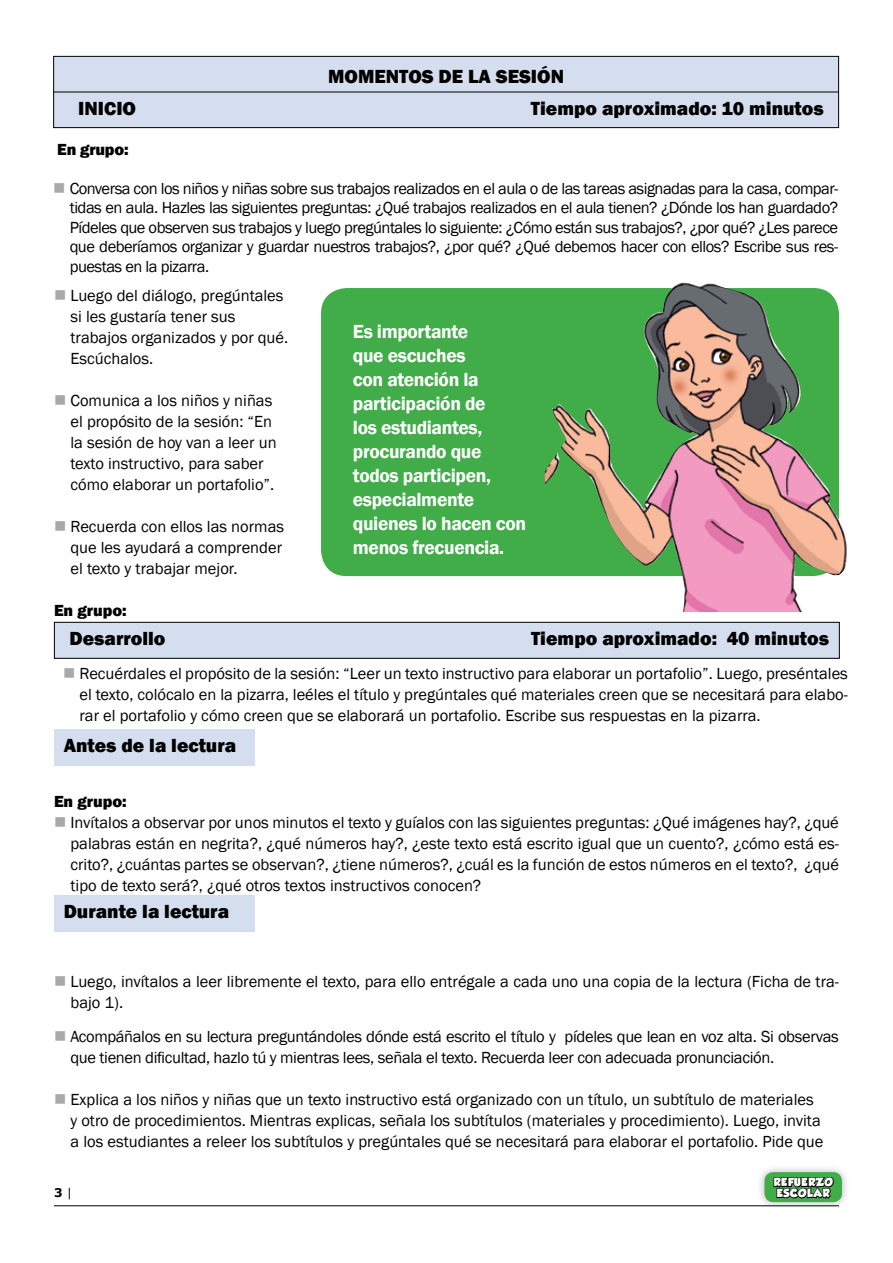
<style>
.page{position:relative;width:893px;height:1263px;background:#fff}
.page>*{position:absolute;margin:0;border:0;box-sizing:border-box;transform-origin:0 0}
.t1{font:600 19.5px/24px "Franklin Gothic";letter-spacing:-.02em;color:#fff}
.t2{font:800 19.5px "Franklin Gothic";color:#000}
.t3{font:16.5px/21px "Franklin Gothic";color:#000}
.t4{font:16.5px/21px "Franklin Gothic";letter-spacing:-.02em;color:#000}
.t5{font:800 16.5px "Franklin Gothic";color:#000}
.t6{font:700 12px "Verdana";color:#000}
.t7{font:10.2px/10.9px "GROBOLD";letter-spacing:.07em;color:#fff}
.s1{color:#a7a9ac}
.s2{font-weight:400}
</style>
<div class="page">
<div style="left:321px;top:288px;width:518px;height:288px;background:#41ad49;border-radius:26px"></div>
<div style="left:54px;top:622px;width:785px;height:36px;background:#d4deef"></div>
<div style="left:54px;top:622px;width:786px;height:37px;border:1px solid #000"></div>
<div style="left:54px;top:729px;width:200px;height:36px;background:#d4deef"></div>
<div style="left:54px;top:896px;width:200px;height:36px;background:#d4deef"></div>
<hr style="left:54px;top:1205px;width:785px;height:1px;background:#000">
<div style="left:755px;top:1162px;width:94px;height:47px;background:#000;opacity:.25"></div>
<div style="left:764px;top:1172px;width:78px;height:30px;background:#41ad49;border-radius:9px"></div>
<svg style="left:772px;top:1177px;width:63px;height:32px"></svg>
<img style="left:545px;top:282px;width:302px;height:330px">
<div style="left:54px;top:56px;width:785px;height:72px;background:#d4deef"></div>
<div style="left:53px;top:56px;width:786px;height:72px;border:1px solid #000"></div>
<hr style="left:53px;top:92px;width:785px;height:1px;background:#000">
<p class="t2" style="left:328px;top:64px;width:215px">MOMENTOS DE LA SESIÓN</p>
<p class="t2" style="left:78px;top:95px;width:59px">INICIO</p>
<p class="t2" style="left:531px;top:95px;width:294px">Tiempo aproximado: 10 minutos</p>
<p class="t5" style="left:57px;top:138px;width:73px">En grupo:</p>
<p class="t3" style="left:70px;top:179px;width:770px;line-height:19.5px;text-align:justify;text-indent:-16px"><span class="s1">■</span> Conversa con los niños y niñas sobre sus trabajos realizados en el aula o de las tareas asignadas para la casa, compar&shy;tidas en aula. Hazles las siguientes preguntas: ¿Qué trabajos realizados en el aula tienen? ¿Dónde los han guardado?<br>Pídeles que observen sus trabajos y luego pregúntales lo siguiente: ¿Cómo están sus trabajos?, ¿por qué? ¿Les parece que deberíamos organizar y guardar nuestros trabajos?, ¿por qué? ¿Qué debemos hacer con ellos? Escribe sus res&shy;puestas en la pizarra.</p>
<p class="t3" style="left:70px;top:285px;width:219px;text-indent:-16px"><span class="s1">■</span> Luego del diálogo, pregúntales si les gustaría tener sus trabajos organizados y por qué.<br>Escúchalos.</p>
<p class="t3" style="left:70px;top:390px;width:208px;text-indent:-16px"><span class="s1">■</span> Comunica a los niños y niñas el propósito de la sesión: “En la sesión de hoy van a leer un texto instructivo, para saber cómo elaborar un portafolio”.</p>
<p class="t3" style="left:70px;top:516px;width:215px;text-align:justify;text-indent:-16px"><span class="s1">■</span> Recuerda con ellos las normas que les ayudará a comprender el texto y trabajar mejor.</p>
<p class="t5" style="left:54px;top:600px;width:74px">En grupo:</p>
<p class="t2" style="left:70px;top:626px;width:97px">Desarrollo</p>
<p class="t2" style="left:531px;top:626px;width:299px">Tiempo aproximado: 40 minutos</p>
<p class="t1" style="left:353px;top:319px;width:175px">Es importante<br>que escuches<br>con atención la participación de<br>los estudiantes, procurando que todos participen, especialmente quienes lo hacen con menos frecuencia.</p>
<p class="t3" style="left:80px;top:663px;width:770px;text-align:justify;text-indent:-16px"><span class="s1">■</span> Recuérdales el propósito de la sesión: “Leer un texto instructivo para elaborar un portafolio”. Luego, preséntales el texto, colócalo en la pizarra, leéles el título y pregúntales qué materiales creen que se necesitará para elabo&shy;rar el portafolio y cómo creen que se elaborará un portafolio. Escribe sus respuestas en la pizarra.</p>
<p class="t2" style="left:64px;top:733px;width:174px">Antes de la lectura</p>
<p class="t5" style="left:54px;top:790px;width:74px">En grupo:</p>
<p class="t3" style="left:70px;top:812px;width:770px;text-align:justify;text-indent:-16px"><span class="s1">■</span> Invítalos a observar por unos minutos el texto y guíalos con las siguientes preguntas: ¿Qué imágenes hay?, ¿qué palabras están en negrita?, ¿qué números hay?, ¿este texto está escrito igual que un cuento?, ¿cómo está es&shy;crito?, ¿cuántas partes se observan?, ¿tiene números?, ¿cuál es la función de estos números en el texto?, ¿qué tipo de texto será?, ¿qué otros textos instructivos conocen?</p>
<p class="t2" style="left:64px;top:899px;width:167px">Durante la lectura</p>
<p class="t3" style="left:70px;top:971px;width:770px;text-indent:-16px"><span class="s1">■</span> Luego, invítalos a leer libremente el texto, para ello entrégale a cada uno una copia de la lectura (Ficha de tra&shy;bajo 1).</p>
<p class="t4" style="left:70px;top:1026px;width:770px;text-indent:-16px"><span class="s1">■</span> Acompáñalos en su lectura preguntándoles dónde está escrito el título y pídeles que lean en voz alta. Si observas que tienen dificultad, hazlo tú y mientras lees, señala el texto. Recuerda leer con adecuada pronunciación.</p>
<p class="t3" style="left:70px;top:1089px;width:754px;text-indent:-16px"><span class="s1">■</span> Explica a los niños y niñas que un texto instructivo está organizado con un título, un subtítulo de materiales y otro de procedimientos. Mientras explicas, señala los subtítulos (materiales y procedimiento). Luego, invita a los estudiantes a releer los subtítulos y pregúntales qué se necesitará para elaborar el portafolio. Pide que</p>
<p class="t6" style="left:54px;top:1184px;width:20px">3 <span class="s2">|</span></p>
<p class="t7" style="left:774px;top:1177px;width:60px">REFUERZO<br>ESCOLAR</p>
</div>
